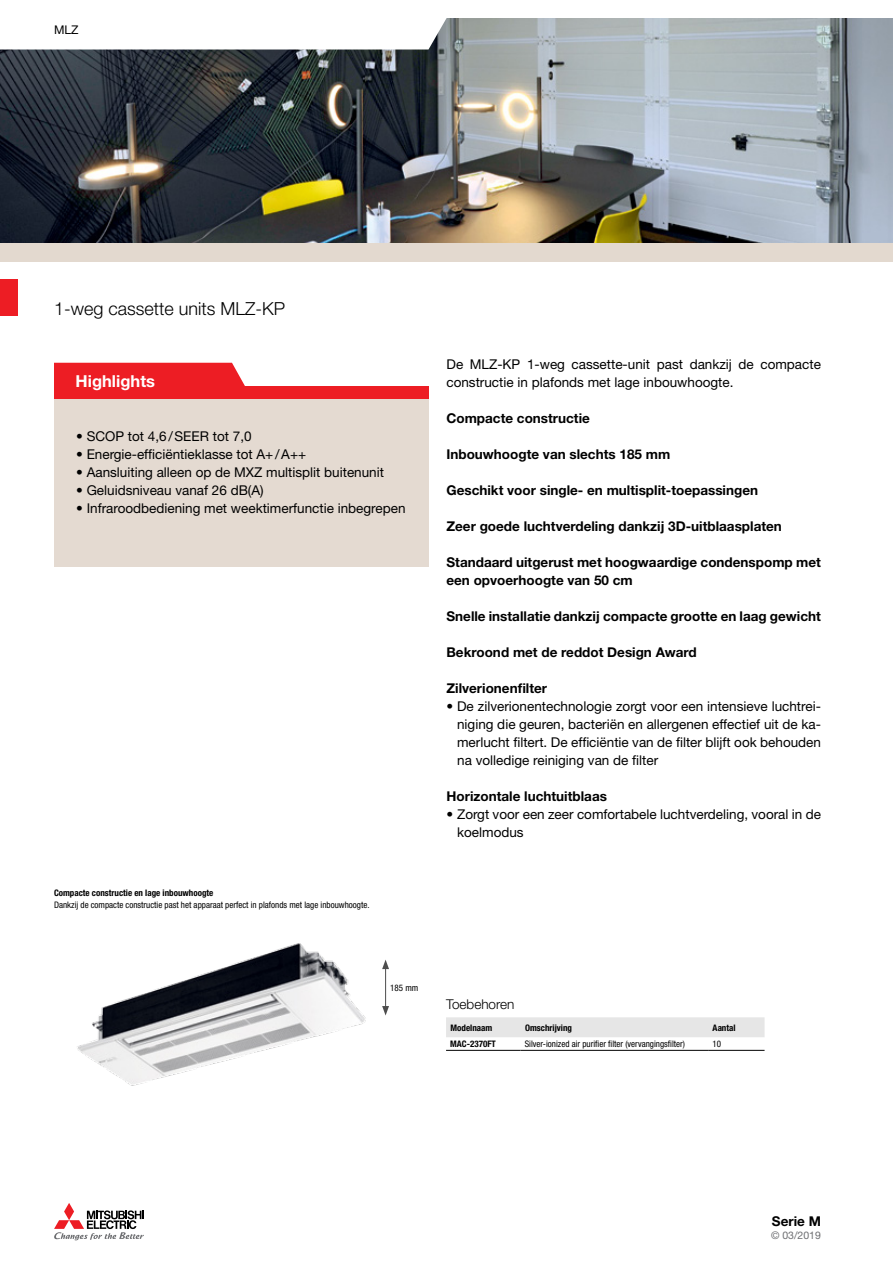
<style>
.page{position:relative;width:893px;height:1263px;background:#fff}
.page>*{position:absolute;margin:0;border:0;box-sizing:border-box;transform-origin:0 0}
.t1{font:300 18px "Helvetica Neue LT Pro";color:#000}
.t2{font:700 16.5px "Helvetica Neue LT Pro";color:#fff}
.t3{font:13.5px/18px "Helvetica Neue LT Pro";color:#000}
.t4{font:700 13.5px/18px "Helvetica Neue LT Pro";color:#000}
.t5{font:300 13.5px "Helvetica Neue LT Pro";color:#000}
.t6{font:12px "Helvetica Neue LT Pro";color:#000}
.t7{font:10.5px "Helvetica Neue LT Pro";color:#6d6e71}
.t8{font:condensed 9px "Helvetica Neue LT Pro";color:#000}
.t9{font:700 condensed 9px "Helvetica Neue LT Pro";color:#000}
</style>
<div class="page">
<img style="left:0;top:18px;width:893px;height:225px">
<div style="left:0;top:243px;width:893px;height:18px;background:#e3d9cf"></div>
<div style="left:0;top:279px;width:18px;height:36px;background:#ed1d24"></div>
<svg style="left:0;top:18px;width:451px;height:32px"></svg>
<svg style="left:54px;top:1203px;width:90px;height:37px"></svg>
<div style="left:446px;top:1017px;width:319px;height:20px;background:#e6e6e6"></div>
<hr style="left:446px;top:1050px;width:75px;height:1px;background:#000">
<hr style="left:521px;top:1050px;width:187px;height:1px;background:#000">
<hr style="left:708px;top:1050px;width:57px;height:1px;background:#000">
<div style="left:54px;top:399px;width:374px;height:168px;background:#e3d9cf"></div>
<div style="left:54px;top:363px;width:191px;height:24px;background:#ed1d24"></div>
<div style="left:54px;top:387px;width:374px;height:12px;background:#ed1d24"></div>
<img style="left:77px;top:943px;width:312px;height:143px">
<p class="t6" style="left:54px;top:23px;width:26px">MLZ</p>
<h1 class="t1" style="left:54px;top:298px;width:233px">1-weg cassette units MLZ-KP</h1>
<p class="t2" style="left:76px;top:371px;width:81px">Highlights</p>
<p class="t3" style="left:76px;top:427px;width:177px">• SCOP tot 4,6/SEER tot 7,0</p>
<p class="t3" style="left:76px;top:445px;width:232px">• Energie-efficiëntieklasse tot A+/A++</p>
<p class="t3" style="left:76px;top:463px;width:309px">• Aansluiting alleen op de MXZ multisplit buitenunit</p>
<p class="t3" style="left:76px;top:481px;width:189px">• Geluidsniveau vanaf 26 dB(A)</p>
<p class="t3" style="left:76px;top:499px;width:331px">• Infraroodbediening met weektimerfunctie inbegrepen</p>
<p class="t9" style="left:54px;top:887px;width:161px">Compacte constructie en lage inbouwhoogte</p>
<p class="t8" style="left:54px;top:899px;width:317px">Dankzij de compacte constructie past het apparaat perfect in plafonds met lage inbouwhoogte.</p>
<p class="t3" style="left:446px;top:355px;width:376px">De MLZ-KP 1-weg cassette-unit past dankzij de compacte constructie in plafonds met lage inbouwhoogte.</p>
<p class="t4" style="left:446px;top:409px;width:145px">Compacte constructie</p>
<p class="t4" style="left:446px;top:445px;width:225px">Inbouwhoogte van slechts 185 mm</p>
<p class="t4" style="left:446px;top:481px;width:313px">Geschikt voor single- en multisplit-toepassingen</p>
<p class="t4" style="left:446px;top:517px;width:337px">Zeer goede luchtverdeling dankzij 3D-uitblaasplaten</p>
<p class="t4" style="left:446px;top:553px;width:376px">Standaard uitgerust met hoogwaardige condenspomp met een opvoerhoogte van 50 cm</p>
<p class="t4" style="left:446px;top:607px;width:376px">Snelle installatie dankzij compacte grootte en laag gewicht</p>
<p class="t4" style="left:446px;top:643px;width:252px">Bekroond met de reddot Design Award</p>
<p class="t4" style="left:446px;top:679px;width:102px">Zilverionenfilter</p>
<p class="t3" style="left:457px;top:697px;width:365px;text-align:justify;text-indent:-11px">• De zilverionentechnologie zorgt voor een intensieve luchtrei&shy;niging die geuren, bacteriën en allergenen effectief uit de ka&shy;merlucht filtert. De efficiëntie van de filter blijft ook behouden na volledige reiniging van de filter</p>
<p class="t4" style="left:446px;top:787px;width:162px">Horizontale luchtuitblaas</p>
<p class="t3" style="left:457px;top:805px;width:365px;text-indent:-11px">• Zorgt voor een zeer comfortabele luchtverdeling, vooral in de koelmodus</p>
<p class="t8" style="left:390px;top:982px;width:30px">185 mm</p>
<p class="t5" style="left:446px;top:996px;width:70px">Toebehoren</p>
<p class="t9" style="left:451px;top:1022px;width:43px">Modelnaam</p>
<p class="t9" style="left:525px;top:1022px;width:48px">Omschrijving</p>
<p class="t9" style="left:713px;top:1022px;width:24px">Aantal</p>
<p class="t9" style="left:450px;top:1038px;width:47px">MAC-2370FT</p>
<p class="t8" style="left:525px;top:1038px;width:162px">Silver-ionized air purifier filter (vervangingsfilter)</p>
<p class="t8" style="left:712px;top:1038px;width:10px">10</p>
<p class="t4" style="left:772px;top:1212px;width:50px">Serie M</p>
<p class="t7" style="left:771px;top:1229px;width:51px">© 03/2019</p>
</div>
